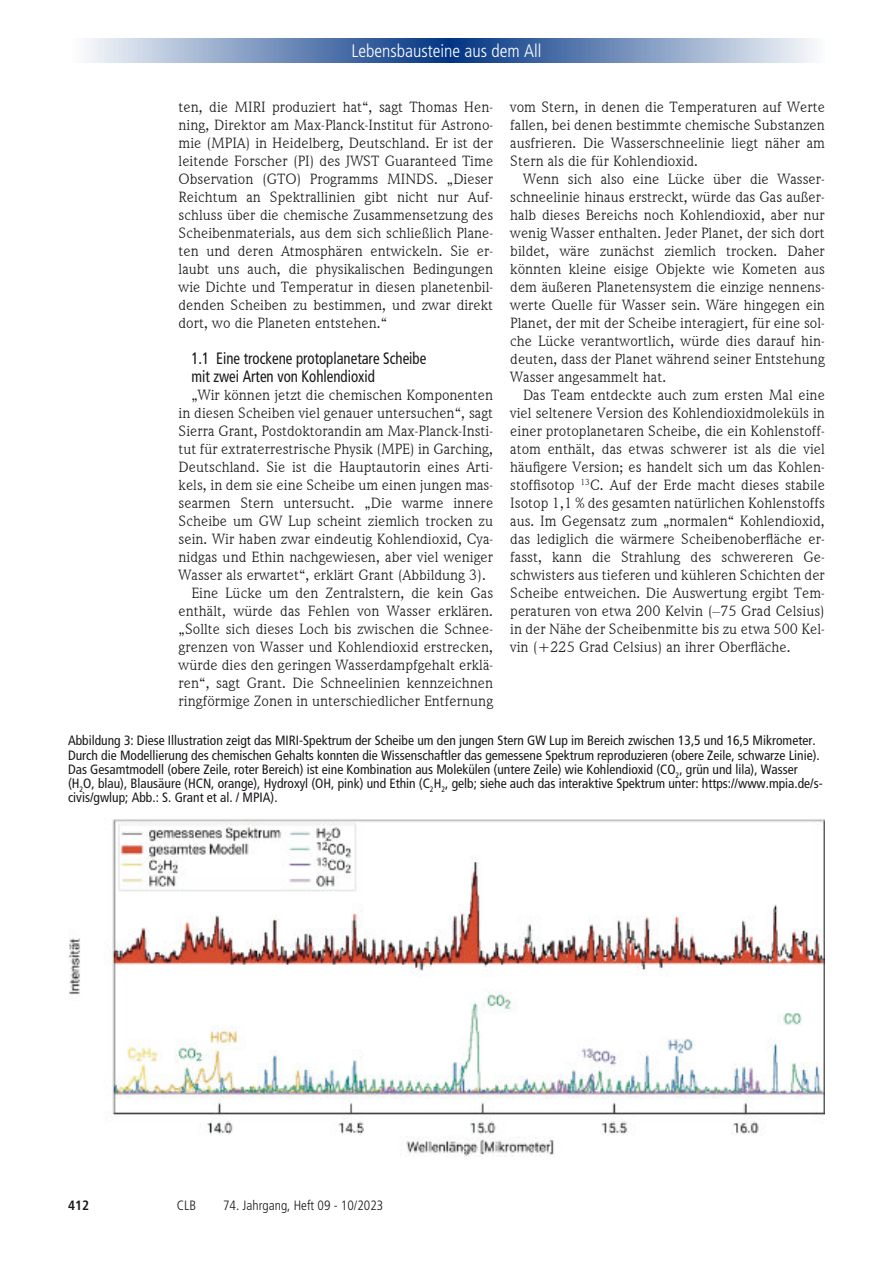
<style>
.page{position:relative;width:893px;height:1263px;background:#fff}
.page>*{position:absolute;margin:0;border:0;box-sizing:border-box;transform-origin:0 0}
.t1{font:300 condensed 18px "Frutiger";color:#fff}
.t2{font:condensed 16.5px/18px "Frutiger";color:#1a171b;scale:.9 1}
.t3{font:15px/18px "Weidemann IT Cby BT";color:#1a171b;text-align:justify;scale:1.04 1}
.t4{font:condensed 13.5px/14.1px "Frutiger";color:#1a171b}
.t5{font:300 condensed 13.5px "Frutiger";color:#1a171b}
.t6{font:700 condensed 13.5px "Frutiger";color:#1a171b}
</style>
<div class="page">
<svg style="left:86px;top:39px;width:728px;height:24px;background:#7a94be"></svg>
<img style="left:68px;top:819px;width:757px;height:338px">
<p class="t1" style="left:351px;top:43px;width:192px">Lebensbausteine aus dem All</p>
<p class="t3" style="left:179px;top:97px;width:304px">ten, die MIRI produziert hat“, sagt Thomas Hen&shy;ning, Direktor am Max-Planck-Institut für Astrono&shy;mie (MPIA) in Heidelberg, Deutschland. Er ist der leitende Forscher (PI) des JWST Guaranteed Time Observation (GTO) Programms MINDS. „Dieser Reichtum an Spektrallinien gibt nicht nur Auf&shy;schluss über die chemische Zusammensetzung des Scheibenmaterials, aus dem sich schließlich Plane&shy;ten und deren Atmosphären entwickeln. Sie er&shy;laubt uns auch, die physikalischen Bedingungen wie Dichte und Temperatur in diesen planetenbil&shy;denden Scheiben zu bestimmen, und zwar direkt dort, wo die Planeten entstehen.“</p>
<p class="t2" style="left:191px;top:350px;width:263px">1.1 Eine trockene protoplanetare Scheibe mit zwei Arten von Kohlendioxid</p>
<p class="t3" style="left:191px;top:385px;width:292px">„Wir können jetzt die chemischen Komponenten</p>
<p class="t3" style="left:179px;top:403px;width:304px">in diesen Scheiben viel genauer untersuchen“, sagt</p>
<p class="t3" style="left:179px;top:421px;width:304px">Sierra Grant, Postdoktorandin am Max-Planck-Insti-</p>
<p class="t3" style="left:179px;top:439px;width:304px">tut für extraterrestrische Physik (MPE) in Garching,</p>
<p class="t3" style="left:179px;top:457px;width:304px">Deutschland. Sie ist die Hauptautorin eines Arti-</p>
<p class="t3" style="left:179px;top:475px;width:304px">kels, in dem sie eine Scheibe um einen jungen mas-</p>
<p class="t3" style="left:179px;top:493px;width:304px">searmen Stern untersucht. „Die warme innere</p>
<p class="t3" style="left:179px;top:511px;width:304px">Scheibe um GW Lup scheint ziemlich trocken zu</p>
<p class="t3" style="left:179px;top:529px;width:304px">sein. Wir haben zwar eindeutig Kohlendioxid, Cya-</p>
<p class="t3" style="left:179px;top:547px;width:304px">nidgas und Ethin nachgewiesen, aber viel weniger</p>
<p class="t3" style="left:179px;top:565px;width:297px">Wasser als erwartet“, erklärt Grant (Abbildung 3).</p>
<p class="t3" style="left:191px;top:583px;width:292px">Eine Lücke um den Zentralstern, die kein Gas</p>
<p class="t3" style="left:179px;top:601px;width:304px">enthält, würde das Fehlen von Wasser erklären.</p>
<p class="t3" style="left:179px;top:619px;width:304px">„Sollte sich dieses Loch bis zwischen die Schnee-</p>
<p class="t3" style="left:179px;top:637px;width:304px">grenzen von Wasser und Kohlendioxid erstrecken,</p>
<p class="t3" style="left:179px;top:655px;width:304px">würde dies den geringen Wasserdampfgehalt erklä-</p>
<p class="t3" style="left:179px;top:673px;width:304px">ren“, sagt Grant. Die Schneelinien kennzeichnen</p>
<p class="t3" style="left:179px;top:691px;width:304px">ringförmige Zonen in unterschiedlicher Entfernung</p>
<p class="t3" style="left:510px;top:97px;width:304px">vom Stern, in denen die Temperaturen auf Werte fallen, bei denen bestimmte chemische Substanzen ausfrieren. Die Wasserschneelinie liegt näher am Stern als die für Kohlendioxid.</p>
<p class="t3" style="left:510px;top:169px;width:304px;text-indent:13px">Wenn sich also eine Lücke über die Wasser&shy;schneelinie hinaus erstreckt, würde das Gas außer&shy;halb dieses Bereichs noch Kohlendioxid, aber nur wenig Wasser enthalten. Jeder Planet, der sich dort bildet, wäre zunächst ziemlich trocken. Daher könnten kleine eisige Objekte wie Kometen aus dem äußeren Planetensystem die einzige nennens&shy;werte Quelle für Wasser sein. Wäre hingegen ein Planet, der mit der Scheibe interagiert, für eine sol&shy;che Lücke verantwortlich, würde dies darauf hin&shy;deuten, dass der Planet während seiner Entstehung Wasser angesammelt hat.</p>
<p class="t3" style="left:510px;top:385px;width:304px;text-indent:13px">Das Team entdeckte auch zum ersten Mal eine viel seltenere Version des Kohlendioxidmoleküls in einer protoplanetaren Scheibe, die ein Kohlenstoff&shy;atom enthält, das etwas schwerer ist als die viel häufigere Version; es handelt sich um das Kohlen&shy;stoffisotop <sup>13</sup>C. Auf der Erde macht dieses stabile Isotop 1,1 % des gesamten natürlichen Kohlenstoffs aus. Im Gegensatz zum „normalen“ Kohlendioxid, das lediglich die wärmere Scheibenoberfläche er&shy;fasst, kann die Strahlung des schwereren Ge&shy;schwisters aus tieferen und kühleren Schichten der Scheibe entweichen. Die Auswertung ergibt Tem&shy;peraturen von etwa 200 Kelvin (–75 Grad Celsius) in der Nähe der Scheibenmitte bis zu etwa 500 Kel&shy;vin (+225 Grad Celsius) an ihrer Oberfläche.</p>
<p class="t4" style="left:68px;top:735px;width:756px">Abbildung 3: Diese Illustration zeigt das MIRI-Spektrum der Scheibe um den jungen Stern GW Lup im Bereich zwischen 13,5 und 16,5 Mikrometer.<br>Durch die Modellierung des chemischen Gehalts konnten die Wissenschaftler das gemessene Spektrum reproduzieren (obere Zeile, schwarze Linie).<br>Das Gesamtmodell (obere Zeile, roter Bereich) ist eine Kombination aus Molekülen (untere Zeile) wie Kohlendioxid (CO<sub>2</sub>, grün und lila), Wasser (H<sub>2</sub>O, blau), Blausäure (HCN, orange), Hydroxyl (OH, pink) und Ethin (C<sub>2</sub>H<sub>2</sub>, gelb; siehe auch das interaktive Spektrum unter: https://www.mpia.de/s&shy;civis/gwlup; Abb.: S. Grant et al. / MPIA).</p>
<p class="t6" style="left:68px;top:1199px;width:23px">412</p>
<p class="t5" style="left:177px;top:1199px;width:21px">CLB</p>
<p class="t5" style="left:223px;top:1199px;width:162px">74. Jahrgang, Heft 09 - 10/2023</p>
</div>
